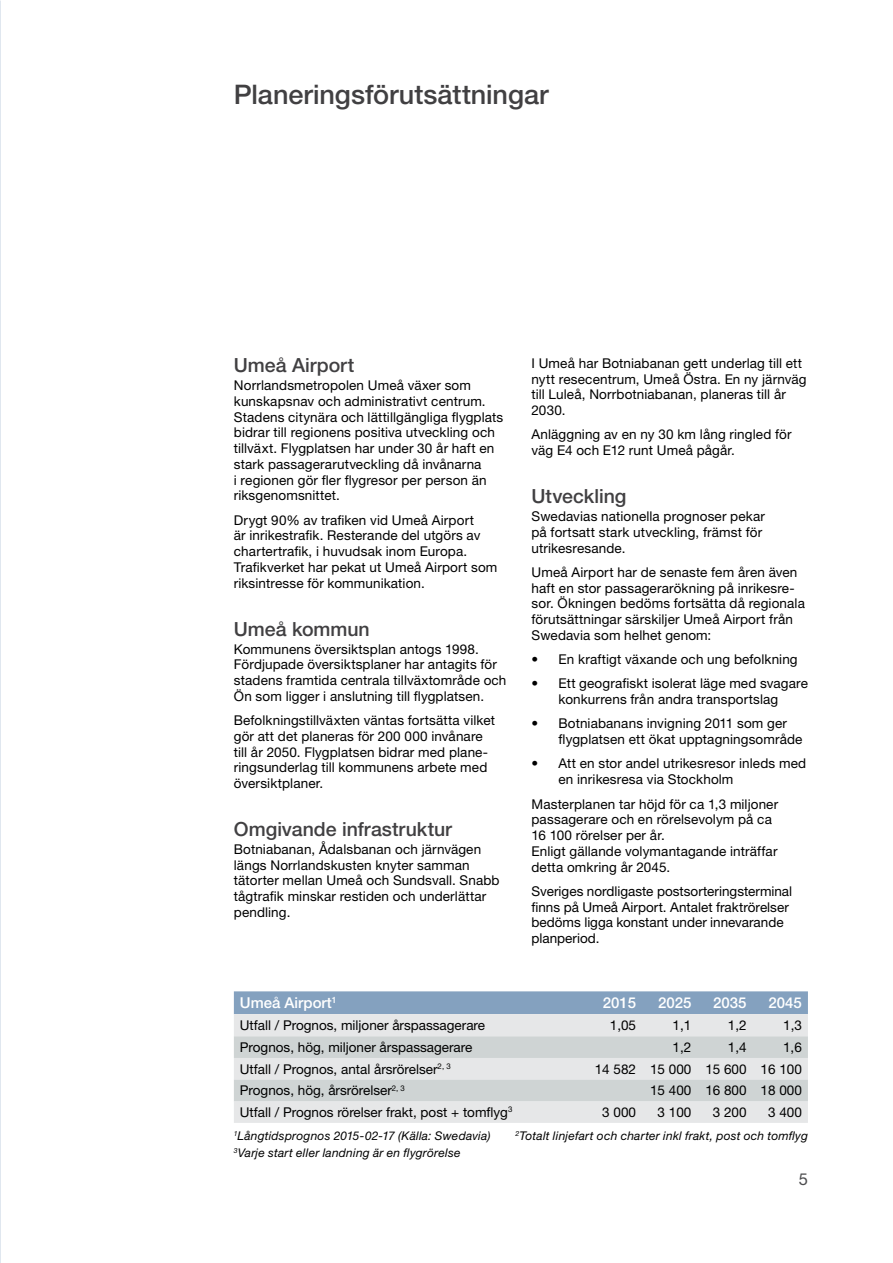
<style>
.page{position:relative;width:893px;height:1263px;background:#fff}
.page>*{position:absolute;margin:0;border:0;box-sizing:border-box;transform-origin:0 0}
.t1{font:500 27px "Helvetica Neue LT Std";color:#414042}
.t2{font:500 19.5px "Helvetica Neue LT Std";color:#414042}
.t3{font:16.5px "Helvetica Neue LT Std";color:#4d4d4f}
.t4{font:500 15px "Helvetica Neue LT Std";color:#fff}
.t5{font:13.5px/15.8px "Helvetica Neue LT Std";letter-spacing:.01em;color:#000}
.t6{font:italic 12px "Helvetica Neue LT Std";letter-spacing:.015em;color:#000}
</style>
<div class="page">
<div style="left:234px;top:991px;width:574px;height:23px;background:#84a1bf"></div>
<div style="left:234px;top:1014px;width:574px;height:109px;background:#e6e7e8"></div>
<svg style="left:234px;top:1036px;width:574px;height:65px"></svg>
<h1 class="t1" style="left:234px;top:79px;width:316px">Planeringsförutsättningar</h1>
<h2 class="t2" style="left:234px;top:354px;width:122px">Umeå Airport</h2>
<p class="t5" style="left:234px;top:377px;width:271px">Norrlandsmetropolen Umeå växer som kunskapsnav och administrativt centrum.<br>Stadens citynära och lättillgängliga flygplats bidrar till regionens positiva utveckling och tillväxt. Flygplatsen har under 30 år haft en stark passagerarutveckling då invånarna<br>i regionen gör fler flygresor per person än riksgenomsnittet.</p>
<p class="t5" style="left:234px;top:512px;width:265px">Drygt 90% av trafiken vid Umeå Airport<br>är inrikestrafik. Resterande del utgörs av chartertrafik, i huvudsak inom Europa.<br>Trafikverket har pekat ut Umeå Airport som riksintresse för kommunikation.</p>
<h2 class="t2" style="left:234px;top:617px;width:137px">Umeå kommun</h2>
<p class="t5" style="left:234px;top:641px;width:274px">Kommunens översiktsplan antogs 1998.<br>Fördjupade översiktsplaner har antagits för stadens framtida centrala tillväxtområde och Ön som ligger i anslutning till flygplatsen.</p>
<p class="t5" style="left:234px;top:712px;width:263px">Befolkningstillväxten väntas fortsätta vilket gör att det planeras för 200 000 invånare till år 2050. Flygplatsen bidrar med plane&shy;ringsunderlag till kommunens arbete med översiktplaner.</p>
<h2 class="t2" style="left:234px;top:817px;width:220px">Omgivande infrastruktur</h2>
<p class="t5" style="left:234px;top:841px;width:267px">Botniabanan, Ådalsbanan och järnvägen längs Norrlandskusten knyter samman tätorter mellan Umeå och Sundsvall. Snabb tågtrafik minskar restiden och underlättar pendling.</p>
<p class="t5" style="left:531px;top:355px;width:276px">I Umeå har Botniabanan gett underlag till ett nytt resecentrum, Umeå Östra. En ny järnväg till Luleå, Norrbotniabanan, planeras till år 2030.</p>
<p class="t5" style="left:531px;top:427px;width:261px">Anläggning av en ny 30 km lång ringled för väg E4 och E12 runt Umeå pågår.</p>
<h2 class="t2" style="left:531px;top:485px;width:96px">Utveckling</h2>
<p class="t5" style="left:531px;top:508px;width:235px">Swedavias nationella prognoser pekar på fortsatt stark utveckling, främst för utrikesresande.</p>
<p class="t5" style="left:531px;top:564px;width:275px">Umeå Airport har de senaste fem åren även haft en stor passagerarökning på inrikesre&shy;sor. Ökningen bedöms fortsätta då regionala förutsättningar särskiljer Umeå Airport från Swedavia som helhet genom:</p>
<p class="t5" style="left:531px;top:651px;width:268px">• En kraftigt växande och ung befolkning</p>
<p class="t5" style="left:531px;top:676px;width:278px;text-align:center">• Ett geografiskt isolerat läge med svagare konkurrens från andra transportslag</p>
<p class="t5" style="left:558px;top:716px;width:246px;text-indent:-27px">• Botniabanans invigning 2011 som ger flygplatsen ett ökat upptagningsområde</p>
<p class="t5" style="left:558px;top:756px;width:249px;text-indent:-27px">• Att en stor andel utrikesresor inleds med en inrikesresa via Stockholm</p>
<p class="t5" style="left:531px;top:796px;width:248px">Masterplanen tar höjd för ca 1,3 miljoner passagerare och en rörelsevolym på ca 16 100 rörelser per år.<br>Enligt gällande volymantagande inträffar detta omkring år 2045.</p>
<p class="t5" style="left:531px;top:883px;width:262px">Sveriges nordligaste postsorteringsterminal finns på Umeå Airport. Antalet fraktrörelser bedöms ligga konstant under innevarande planperiod.</p>
<p class="t4" style="left:240px;top:994px;width:98px">Umeå Airport<sup>1</sup></p>
<p class="t4" style="left:603px;top:994px;width:35px">2015</p>
<p class="t4" style="left:658px;top:994px;width:35px">2025</p>
<p class="t4" style="left:713px;top:994px;width:35px">2035</p>
<p class="t4" style="left:769px;top:994px;width:35px">2045</p>
<p class="t5" style="left:240px;top:1017px;width:247px">Utfall / Prognos, miljoner årspassagerare</p>
<p class="t5" style="left:610px;top:1017px;width:28px">1,05</p>
<p class="t5" style="left:673px;top:1017px;width:20px">1,1</p>
<p class="t5" style="left:728px;top:1017px;width:20px">1,2</p>
<p class="t5" style="left:783px;top:1017px;width:20px">1,3</p>
<p class="t5" style="left:240px;top:1039px;width:234px">Prognos, hög, miljoner årspassagerare</p>
<p class="t5" style="left:673px;top:1039px;width:20px">1,2</p>
<p class="t5" style="left:728px;top:1039px;width:20px">1,4</p>
<p class="t5" style="left:783px;top:1039px;width:20px">1,6</p>
<p class="t5" style="left:240px;top:1061px;width:212px">Utfall / Prognos, antal årsrörelser<sup>2,</sup> <sup>3</sup></p>
<p class="t5" style="left:595px;top:1061px;width:209px">14 582 15 000 15 600 16 100</p>
<p class="t5" style="left:240px;top:1082px;width:167px">Prognos, hög, årsrörelser<sup>2,</sup> <sup>3</sup></p>
<p class="t5" style="left:650px;top:1082px;width:153px">15 400 16 800 18 000</p>
<p class="t5" style="left:240px;top:1104px;width:274px">Utfall / Prognos rörelser frakt, post + tomflyg<sup>3</sup></p>
<p class="t5" style="left:602px;top:1104px;width:35px">3 000</p>
<p class="t5" style="left:658px;top:1104px;width:35px">3 100</p>
<p class="t5" style="left:713px;top:1104px;width:35px">3 200</p>
<p class="t5" style="left:768px;top:1104px;width:35px">3 400</p>
<p class="t6" style="left:234px;top:1128px;width:258px"><sup>1</sup>Långtidsprognos 2015-02-17 (Källa: Swedavia)</p>
<p class="t6" style="left:516px;top:1128px;width:294px"><sup>2</sup>Totalt linjefart och charter inkl frakt, post och tomflyg</p>
<p class="t6" style="left:234px;top:1145px;width:228px"><sup>3</sup>Varje start eller landning är en flygrörelse</p>
<p class="t3" style="left:799px;top:1169px;width:11px">5</p>
</div>
